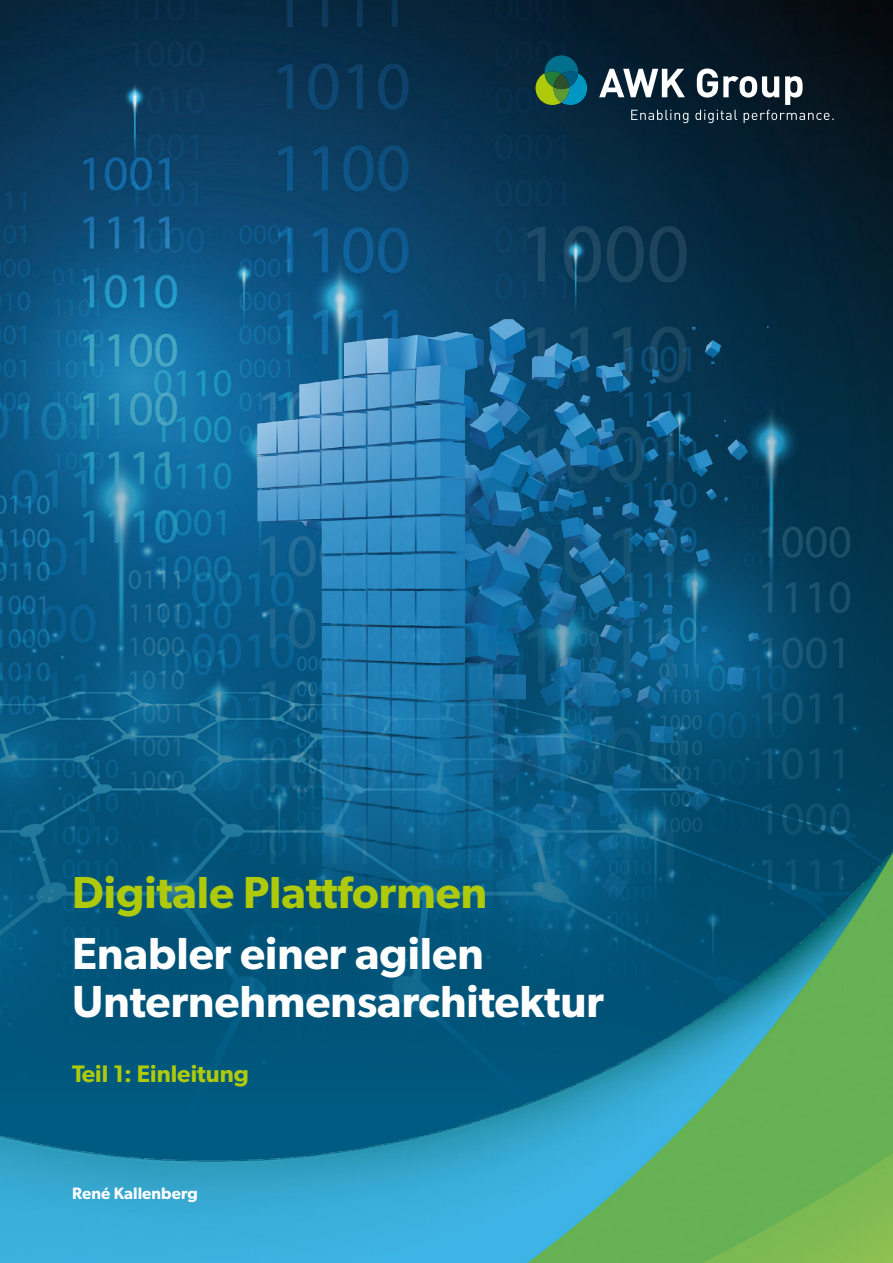
<style>
.page{position:relative;width:893px;height:1263px;background:#fff}
.page>*{position:absolute;margin:0;border:0;box-sizing:border-box;transform-origin:0 0}
.t1{font:600 45px/48px "Gibson";color:#fff}
.t2{font:600 45px "Gibson";color:#afca0b}
.t3{font:600 24px "Gibson";color:#afca0b}
.Fliesstext_weiss{font:600 16.5px "Gibson";letter-spacing:.005em;color:#fff}
</style>
<div class="page">
<img style="left:0;top:0;width:893px;height:839px">
<img style="left:0;top:839px;width:893px;height:424px">
<svg style="left:599px;top:69px;width:235px;height:54px"></svg>
<svg style="left:536px;top:55px;width:51px;height:50px"></svg>
<img style="left:257px;top:316px;width:549px;height:608px">
<p class="t2" style="left:72px;top:865px;width:416px">Digitale Plattformen</p>
<p class="t1" style="left:72px;top:928px;width:533px">Enabler einer agilen<br>Unternehmensarchitektur</p>
<p class="t3" style="left:72px;top:1059px;width:178px">Teil 1: Einleitung</p>
<p class="Fliesstext_weiss" style="left:72px;top:1183px;width:127px">René Kallenberg</p>
</div>
